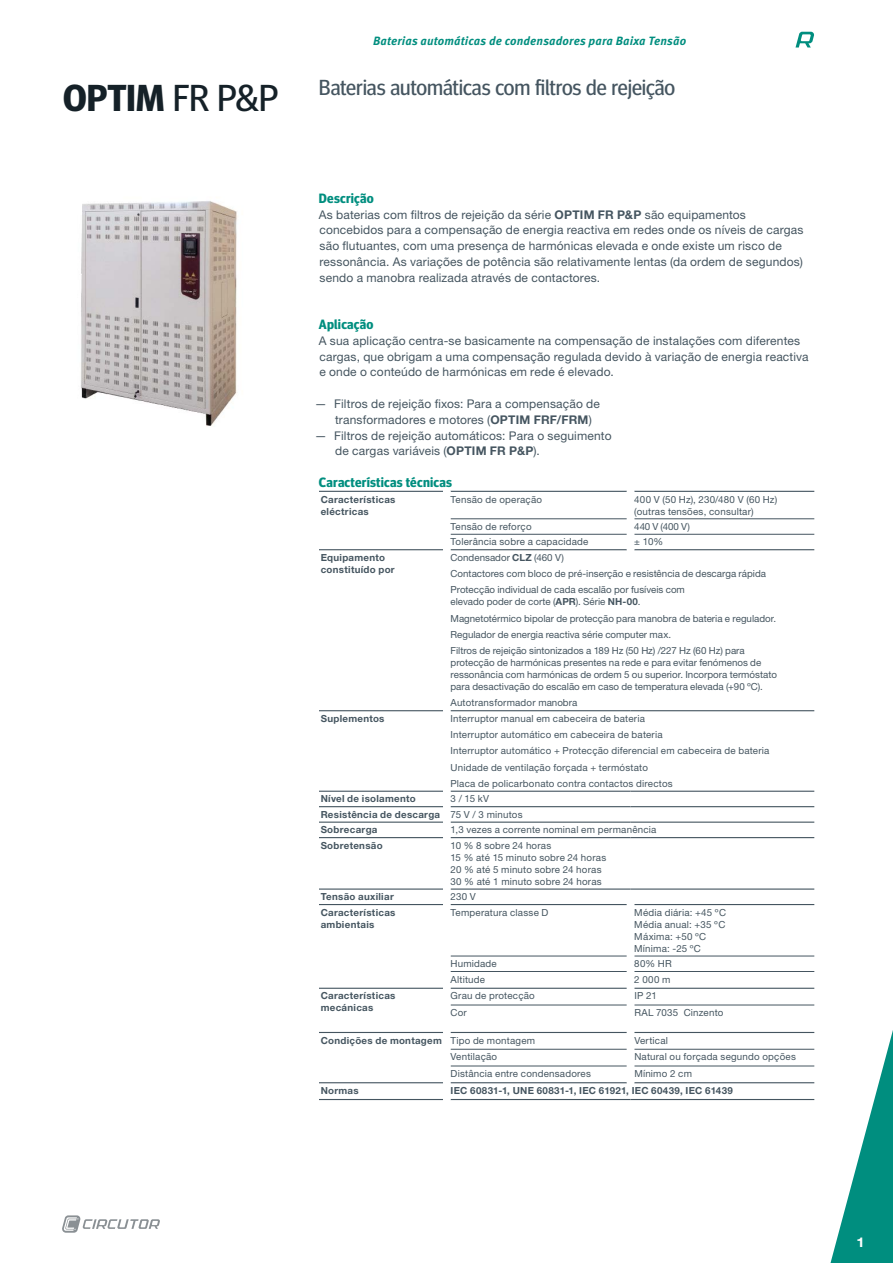
<style>
.page{position:relative;width:893px;height:1263px;background:#fff}
.page>*{position:absolute;margin:0;border:0;box-sizing:border-box;transform-origin:0 0}
.t1{font:700 37.5px "Meta Head OT";color:#152128}
.t2{font:21.75px "Meta Head OT";letter-spacing:-.005em;color:#455560}
.t3{font:700 13.5px "Meta Head OT";letter-spacing:.015em;color:#008e7f}
.t4{font:700 13.5px "Helvetica Neue LT Std";color:#fff;scale:1.1 1}
.t5{font:12px/15.8px "Helvetica Neue LT Std";letter-spacing:.015em;color:#455560}
.t6{font:italic 700 12px "Meta Pro";letter-spacing:.01em;color:#008e7f}
.t7{font:9.75px/12px "Helvetica Neue LT Std";letter-spacing:.015em;color:#455560}
.t8{font:700 9.75px/12px "Helvetica Neue LT Std";letter-spacing:.03em;color:#455560}
.s1{font-weight:400}
.s2{font-weight:700}
</style>
<div class="page">
<svg style="left:795px;top:32px;width:19px;height:16px"></svg>
<svg style="left:62px;top:1215px;width:98px;height:18px"></svg>
<svg style="left:830px;top:1030px;width:63px;height:233px"></svg>
<img style="left:81px;top:201px;width:157px;height:225px">
<hr style="left:319px;top:491px;width:124px;height:1px;background:#455560">
<hr style="left:450px;top:491px;width:177px;height:1px;background:#455560">
<hr style="left:634px;top:491px;width:180px;height:1px;background:#455560">
<hr style="left:450px;top:518px;width:177px;height:1px;background:#455560">
<hr style="left:634px;top:518px;width:180px;height:1px;background:#455560">
<hr style="left:450px;top:534px;width:177px;height:1px;background:#455560">
<hr style="left:634px;top:534px;width:180px;height:1px;background:#455560">
<hr style="left:319px;top:549px;width:124px;height:1px;background:#455560">
<hr style="left:450px;top:549px;width:177px;height:1px;background:#455560">
<hr style="left:634px;top:549px;width:180px;height:1px;background:#455560">
<hr style="left:319px;top:710px;width:124px;height:1px;background:#455560">
<hr style="left:450px;top:710px;width:181px;height:1px;background:#455560">
<hr style="left:631px;top:710px;width:183px;height:1px;background:#455560">
<hr style="left:319px;top:791px;width:124px;height:1px;background:#455560">
<hr style="left:450px;top:791px;width:181px;height:1px;background:#455560">
<hr style="left:631px;top:791px;width:183px;height:1px;background:#455560">
<hr style="left:319px;top:806px;width:124px;height:1px;background:#455560">
<hr style="left:450px;top:806px;width:181px;height:1px;background:#455560">
<hr style="left:631px;top:806px;width:183px;height:1px;background:#455560">
<hr style="left:319px;top:821px;width:124px;height:2px;background:#455560">
<hr style="left:450px;top:821px;width:181px;height:2px;background:#455560">
<hr style="left:631px;top:821px;width:183px;height:2px;background:#455560">
<hr style="left:319px;top:837px;width:124px;height:1px;background:#455560">
<hr style="left:450px;top:837px;width:181px;height:1px;background:#455560">
<hr style="left:631px;top:837px;width:183px;height:1px;background:#455560">
<hr style="left:319px;top:888px;width:124px;height:2px;background:#455560">
<hr style="left:450px;top:888px;width:181px;height:2px;background:#455560">
<hr style="left:631px;top:888px;width:183px;height:2px;background:#455560">
<hr style="left:319px;top:904px;width:124px;height:1px;background:#455560">
<hr style="left:450px;top:904px;width:177px;height:1px;background:#455560">
<hr style="left:634px;top:904px;width:180px;height:1px;background:#455560">
<hr style="left:450px;top:956px;width:177px;height:1px;background:#455560">
<hr style="left:634px;top:956px;width:180px;height:1px;background:#455560">
<hr style="left:450px;top:971px;width:177px;height:1px;background:#455560">
<hr style="left:634px;top:971px;width:180px;height:1px;background:#455560">
<hr style="left:319px;top:988px;width:124px;height:1px;background:#455560">
<hr style="left:450px;top:988px;width:177px;height:1px;background:#455560">
<hr style="left:634px;top:988px;width:180px;height:1px;background:#455560">
<hr style="left:450px;top:1005px;width:177px;height:1px;background:#455560">
<hr style="left:634px;top:1005px;width:180px;height:1px;background:#455560">
<hr style="left:319px;top:1032px;width:124px;height:1px;background:#455560">
<hr style="left:450px;top:1032px;width:177px;height:1px;background:#455560">
<hr style="left:634px;top:1032px;width:180px;height:1px;background:#455560">
<hr style="left:450px;top:1049px;width:177px;height:1px;background:#455560">
<hr style="left:634px;top:1049px;width:180px;height:1px;background:#455560">
<hr style="left:450px;top:1066px;width:177px;height:1px;background:#455560">
<hr style="left:634px;top:1066px;width:180px;height:1px;background:#455560">
<hr style="left:319px;top:1082px;width:124px;height:1px;background:#455560">
<hr style="left:450px;top:1082px;width:177px;height:1px;background:#455560">
<hr style="left:634px;top:1082px;width:180px;height:1px;background:#455560">
<hr style="left:319px;top:1099px;width:124px;height:1px;background:#455560">
<hr style="left:450px;top:1099px;width:181px;height:1px;background:#455560">
<hr style="left:631px;top:1099px;width:183px;height:1px;background:#455560">
<h1 class="t1" style="left:63px;top:75px;width:217px">OPTIM <span class="s1">FR P&amp;P</span></h1>
<p class="t6" style="left:373px;top:32px;width:315px">Baterias automáticas de condensadores para Baixa Tensão</p>
<h2 class="t2" style="left:319px;top:74px;width:358px">Baterias automáticas com filtros de rejeição</h2>
<h3 class="t3" style="left:319px;top:190px;width:56px">Descrição</h3>
<p class="t5" style="left:319px;top:206px;width:486px">As baterias com filtros de rejeição da série <span class="s2">OPTIM FR P&amp;P</span> são equipamentos concebidos para a compensação de energia reactiva em redes onde os níveis de cargas são flutuantes, com uma presença de harmónicas elevada e onde existe um risco de ressonância. As variações de potência são relativamente lentas (da ordem de segundos) sendo a manobra realizada através de contactores.</p>
<h3 class="t3" style="left:319px;top:316px;width:56px">Aplicação</h3>
<p class="t5" style="left:319px;top:332px;width:491px">A sua aplicação centra-se basicamente na compensação de instalações com diferentes cargas, que obrigam a uma compensação regulada devido à variação de energia reactiva e onde o conteúdo de harmónicas em rede é elevado.</p>
<p class="t5" style="left:335px;top:396px;width:266px;text-indent:-20px">— Filtros de rejeição fixos: Para a compensação de transformadores e motores (<span class="s2">OPTIM FRF/FRM</span>)</p>
<p class="t5" style="left:335px;top:427px;width:278px;text-indent:-20px">— Filtros de rejeição automáticos: Para o seguimento de cargas variáveis (<span class="s2">OPTIM FR P&amp;P</span>).</p>
<h3 class="t3" style="left:319px;top:474px;width:135px">Características técnicas</h3>
<p class="t8" style="left:321px;top:493px;width:76px">Características eléctricas</p>
<p class="t7" style="left:450px;top:493px;width:93px">Tensão de operação</p>
<p class="t7" style="left:634px;top:493px;width:144px">400 V (50 Hz), 230/480 V (60 Hz) (outras tensões, consultar)</p>
<p class="t7" style="left:450px;top:520px;width:83px">Tensão de reforço</p>
<p class="t7" style="left:634px;top:520px;width:57px">440 V (400 V)</p>
<p class="t7" style="left:450px;top:536px;width:139px">Tolerância sobre a capacidade</p>
<p class="t7" style="left:634px;top:536px;width:30px">± 10%</p>
<p class="t8" style="left:321px;top:551px;width:76px">Equipamento constituído por</p>
<p class="t7" style="left:450px;top:549px;width:317px;line-height:16.2px">Condensador <span class="s2">CLZ</span> (460 V)<br>Contactores com bloco de pré-inserção e resistência de descarga rápida<br>Protecção individual de cada escalão por fusíveis com</p>
<p class="t7" style="left:450px;top:594px;width:327px;line-height:16.2px">elevado poder de corte (<span class="s2">APR</span>). Série <span class="s2">NH-00</span>.<br>Magnetotérmico bipolar de protecção para manobra de bateria e regulador.<br>Regulador de energia reactiva série computer max.<br>Filtros de rejeição sintonizados a 189 Hz (50 Hz) /227 Hz (60 Hz) para</p>
<p class="t7" style="left:450px;top:657px;width:328px">protecção de harmónicas presentes na rede e para evitar fenómenos de ressonância com harmónicas de ordem 5 ou superior. Incorpora termóstato para desactivação do escalão em caso de temperatura elevada (+90 ºC).</p>
<p class="t7" style="left:450px;top:697px;width:128px">Autotransformador manobra</p>
<p class="t8" style="left:321px;top:712px;width:65px">Suplementos</p>
<p class="t7" style="left:450px;top:710px;width:320px;line-height:16.2px">Interruptor manual em cabeceira de bateria<br>Interruptor automático em cabeceira de bateria<br>Interruptor automático + Protecção diferencial em cabeceira de bateria Unidade de ventilação forçada + termóstato<br>Placa de policarbonato contra contactos directos</p>
<p class="t8" style="left:321px;top:793px;width:97px">Nível de isolamento</p>
<p class="t8" style="left:321px;top:791px;width:203px;line-height:15.5px;text-indent:130px"><span class="s1">3 / 15 kV<br></span>Resistência de descarga <span class="s1">75 V / 3 minutos<br></span>Sobrecarga</p>
<p class="t7" style="left:450px;top:824px;width:207px">1,3 vezes a corrente nominal em permanência</p>
<p class="t8" style="left:321px;top:839px;width:64px">Sobretensão</p>
<p class="t7" style="left:450px;top:839px;width:157px">10 % 8 sobre 24 horas<br>15 % até 15 minuto sobre 24 horas<br>20 % até 5 minuto sobre 24 horas<br>30 % até 1 minuto sobre 24 horas</p>
<p class="t8" style="left:321px;top:891px;width:75px">Tensão auxiliar</p>
<p class="t7" style="left:450px;top:891px;width:27px">230 V</p>
<p class="t8" style="left:321px;top:906px;width:76px">Características ambientais</p>
<p class="t7" style="left:450px;top:906px;width:99px">Temperatura classe D</p>
<p class="t7" style="left:634px;top:906px;width:93px">Média diária: +45 ºC<br>Média anual: +35 ºC<br>Máxima: +50 ºC<br>Mínima: -25 ºC</p>
<p class="t7" style="left:450px;top:958px;width:48px">Humidade</p>
<p class="t7" style="left:634px;top:958px;width:39px">80% HR</p>
<p class="t7" style="left:450px;top:973px;width:36px">Altitude</p>
<p class="t7" style="left:634px;top:973px;width:38px">2 000 m</p>
<p class="t8" style="left:321px;top:990px;width:76px">Características mecánicas</p>
<p class="t7" style="left:451px;top:990px;width:86px">Grau de protecção</p>
<p class="t7" style="left:634px;top:990px;width:24px">IP 21</p>
<p class="t7" style="left:451px;top:1007px;width:18px">Cor</p>
<p class="t7" style="left:634px;top:1007px;width:91px">RAL 7035 Cinzento</p>
<p class="t8" style="left:321px;top:1034px;width:216px">Condições de montagem <span class="s1">Tipo de montagem</span></p>
<p class="t7" style="left:634px;top:1034px;width:35px">Vertical</p>
<p class="t7" style="left:451px;top:1051px;width:48px">Ventilação</p>
<p class="t7" style="left:634px;top:1051px;width:163px">Natural ou forçada segundo opções</p>
<p class="t7" style="left:451px;top:1068px;width:142px">Distância entre condensadores</p>
<p class="t7" style="left:634px;top:1068px;width:59px">Mínimo 2 cm</p>
<p class="t8" style="left:321px;top:1084px;width:40px">Normas</p>
<p class="t8" style="left:451px;top:1084px;width:284px">IEC 60831-1, UNE 60831-1, IEC 61921, IEC 60439, IEC 61439</p>
<h3 class="t4" style="left:856px;top:1234px;width:9px">1</h3>
</div>
